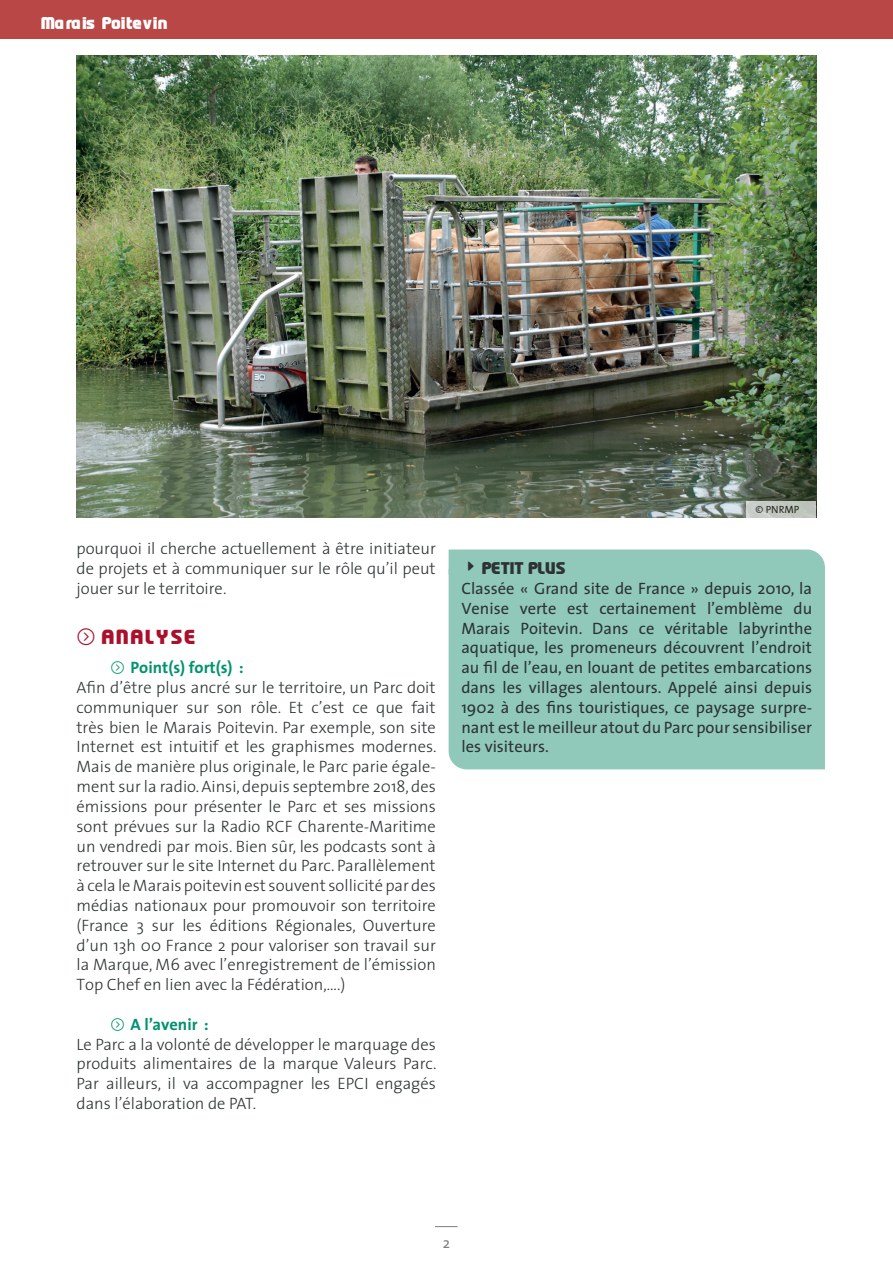
<style>
.page{position:relative;width:893px;height:1263px;background:#fff}
.page>*{position:absolute;margin:0;border:0;box-sizing:border-box;transform-origin:0 0}
.t1{font:900 18px "Prosper";letter-spacing:.1em;color:#aa0f2b}
.t2{font:300 16.5px/19.8px "The Sans";color:#2d3333;text-align:justify}
.t3{font:16.5px/19.8px "The Sans";color:#2d3333;text-align:justify}
.t4{font:700 16.5px "The Sans";color:#00936e}
.t5{font:900 15px "Prosper";letter-spacing:.025em;color:#fff}
.t6{font:900 15px "Prosper";color:#2d3333}
.t7{font:15px "The Sans";color:#807d7d}
.t8{font:10.5px "The Sans";color:#231f20}
</style>
<div class="page">
<svg style="left:435px;top:1226px;width:23px;height:1px"></svg>
<div style="left:0;top:0;width:893px;height:38px;background:#b84745"></div>
<div style="left:449px;top:590px;width:376px;height:179px;background:#90c9ba"></div>
<img style="left:77px;top:55px;width:739px;height:463px">
<div style="left:746px;top:501px;width:70px;height:17px;background:#c3c8c1"></div>
<div style="left:449px;top:549px;width:376px;height:41px;background:#90c9ba"></div>
<p class="t5" style="left:41px;top:13px;width:128px">Marais Poitevin</p>
<p class="t2" style="left:77px;top:538px;width:361px">pourquoi il cherche actuellement à être initiateur de projets et à communiquer sur le rôle qu’il peut jouer sur le territoire.</p>
<p class="t1" style="left:102px;top:624px;width:95px">ANALYSE</p>
<p class="t4" style="left:131px;top:654px;width:115px">Point(s) fort(s) :</p>
<p class="t2" style="left:77px;top:677px;width:361px">Afin d’être plus ancré sur le territoire, un Parc doit communiquer sur son rôle. Et c’est ce que fait très bien le Marais Poitevin. Par exemple, son site Internet est intuitif et les graphismes modernes.<br>Mais de manière plus originale, le Parc parie égale&shy;ment sur la radio. Ainsi, depuis septembre 2018, des émissions pour présenter le Parc et ses missions sont prévues sur la Radio RCF Charente-Maritime un vendredi par mois. Bien sûr, les podcasts sont à retrouver sur le site Internet du Parc. Parallèlement à cela le Marais poitevin est souvent sollicité par des médias nationaux pour promouvoir son territoire (France 3 sur les éditions Régionales, Ouverture d’un 13h 00 France 2 pour valoriser son travail sur la Marque, M6 avec l’enregistrement de l’émission Top Chef en lien avec la Fédération,….)</p>
<p class="t4" style="left:131px;top:1010px;width:80px">A l’avenir :</p>
<p class="t2" style="left:77px;top:1033px;width:361px">Le Parc a la volonté de développer le marquage des produits alimentaires de la marque Valeurs Parc.<br>Par ailleurs, il va accompagner les EPCI engagés dans l’élaboration de PAT.</p>
<p class="t8" style="left:755px;top:501px;width:45px">© PNRMP</p>
<p class="t6" style="left:483px;top:558px;width:85px">PETIT PLUS</p>
<p class="t3" style="left:461px;top:578px;width:352px">Classée « Grand site de France » depuis 2010, la Venise verte est certainement l’emblème du Marais Poitevin. Dans ce véritable labyrinthe aquatique, les promeneurs découvrent l’endroit au fil de l’eau, en louant de petites embarcations dans les villages alentours. Appelé ainsi depuis 1902 à des fins touristiques, ce paysage surpre&shy;nant est le meilleur atout du Parc pour sensibiliser les visiteurs.</p>
<p class="t7" style="left:443px;top:1231px;width:9px">2</p>
</div>
